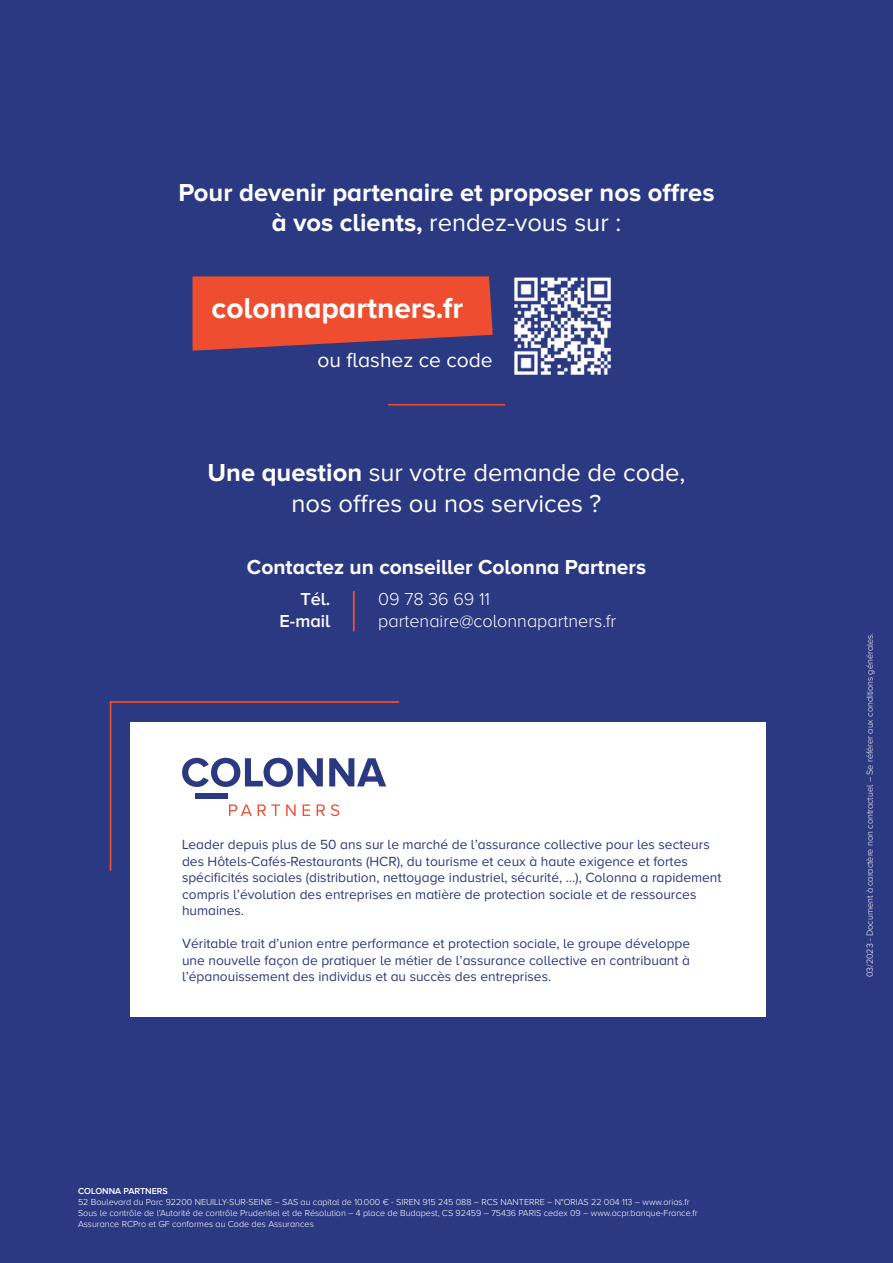
<style>
.page{position:relative;width:893px;height:1263px;background:#2b3982}
.page>*{position:absolute;margin:0;border:0;box-sizing:border-box;transform-origin:0 0}
.t1{font:700 29.85px "Proxima Nova A";color:#fff}
.t2{font:700 25.5px/30.6px "Proxima Nova A";color:#fff;text-align:center}
.t3{font:25.5px/30.6px "Proxima Nova A";color:#fff;text-align:center}
.t4{font:700 21px "Proxima Nova A";color:#fff}
.t5{font:21px "Proxima Nova A";color:#fff}
.t6{font:300 18px/21.6px "Proxima Nova A";color:#fff}
.t7{font:600 18px/21.6px "Proxima Nova A";color:#fff;text-align:right}
.t8{font:13.8px/16.5px "Proxima Nova A";color:#2b3982}
.t9{font:300 9px/10.8px "Proxima Nova A";color:#fff}
.t10{font:600 9px "Proxima Nova A";color:#fff}
.s1{font-weight:400}
.s2{font-weight:700}
</style>
<div class="page">
<div style="left:130px;top:723px;width:636px;height:294px;background:#fff"></div>
<hr style="left:353px;top:591px;width:2px;height:40px;background:#ef4d2f">
<hr style="left:388px;top:404px;width:117px;height:1px;background:#ef4d2f">
<svg style="left:109px;top:701px;width:292px;height:170px"></svg>
<img style="left:514px;top:277px;width:97px;height:98px">
<svg style="left:192px;top:276px;width:301px;height:75px;background:#d64a39"></svg>
<div style="left:195px;top:793px;width:33px;height:6px;background:#2b3982"></div>
<svg style="left:329px;top:758px;width:57px;height:28px"></svg>
<svg style="left:182px;top:758px;width:141px;height:29px"></svg>
<svg style="left:229px;top:804px;width:23px;height:12px"></svg>
<svg style="left:258px;top:804px;width:22px;height:12px"></svg>
<svg style="left:286px;top:804px;width:10px;height:12px"></svg>
<svg style="left:303px;top:804px;width:7px;height:12px"></svg>
<svg style="left:317px;top:804px;width:8px;height:12px"></svg>
<svg style="left:331px;top:804px;width:8px;height:12px"></svg>
<h2 class="t2" style="left:178px;top:177px;width:537px">Pour devenir partenaire et proposer nos offres à vos clients, <span class="s1">rendez-vous sur :</span></h2>
<h1 class="t1" style="left:211px;top:291px;width:253px">colonnapartners.fr</h1>
<h3 class="t5" style="left:317px;top:348px;width:177px">ou flashez ce code</h3>
<h2 class="t3" style="left:208px;top:457px;width:479px"><span class="s2">Une question</span> sur votre demande de code, nos offres ou nos services ?</h2>
<h3 class="t4" style="left:247px;top:555px;width:401px">Contactez un conseiller Colonna Partners</h3>
<h3 class="t7" style="left:280px;top:588px;width:52px">Tél.<br>E-mail</h3>
<h3 class="t6" style="left:378px;top:588px;width:240px">09 78 36 69 11 partenaire@colonnapartners.fr</h3>
<p class="t8" style="left:182px;top:836px;width:541px">Leader depuis plus de 50 ans sur le marché de l’assurance collective pour les secteurs des Hôtels-Cafés-Restaurants (HCR), du tourisme et ceux à haute exigence et fortes spécificités sociales (distribution, nettoyage industriel, sécurité, …), Colonna a rapidement compris l’évolution des entreprises en matière de protection sociale et de ressources humaines.</p>
<p class="t8" style="left:182px;top:935px;width:510px;text-align:justify">Véritable trait d’union entre performance et protection sociale, le groupe développe une nouvelle façon de pratiquer le métier de l’assurance collective en contribuant à l’épanouissement des individus et au succès des entreprises.</p>
<p class="t10" style="left:78px;top:1186px;width:91px">COLONNA PARTNERS</p>
<p class="t9" style="left:78px;top:1196px;width:621px">52 Boulevard du Parc 92200 NEUILLY-SUR-SEINE – SAS au capital de 10.000 € - SIREN 915 245 088 – RCS NANTERRE – N°ORIAS 22 004 113 – www.orias.fr<br>Sous le contrôle de l’Autorité de contrôle Prudentiel et de Résolution – 4 place de Budapest, CS 92459 – 75436 PARIS cedex 09 – www.acpr.banque-France.fr<br>Assurance RCPro et GF conformes au Code des Assurances</p>
<p class="t9" style="left:864px;top:977px;width:346px;rotate:-90deg">03/2023 - Document à caractère non contractuel – Se référer aux conditions générales.</p>
</div>
